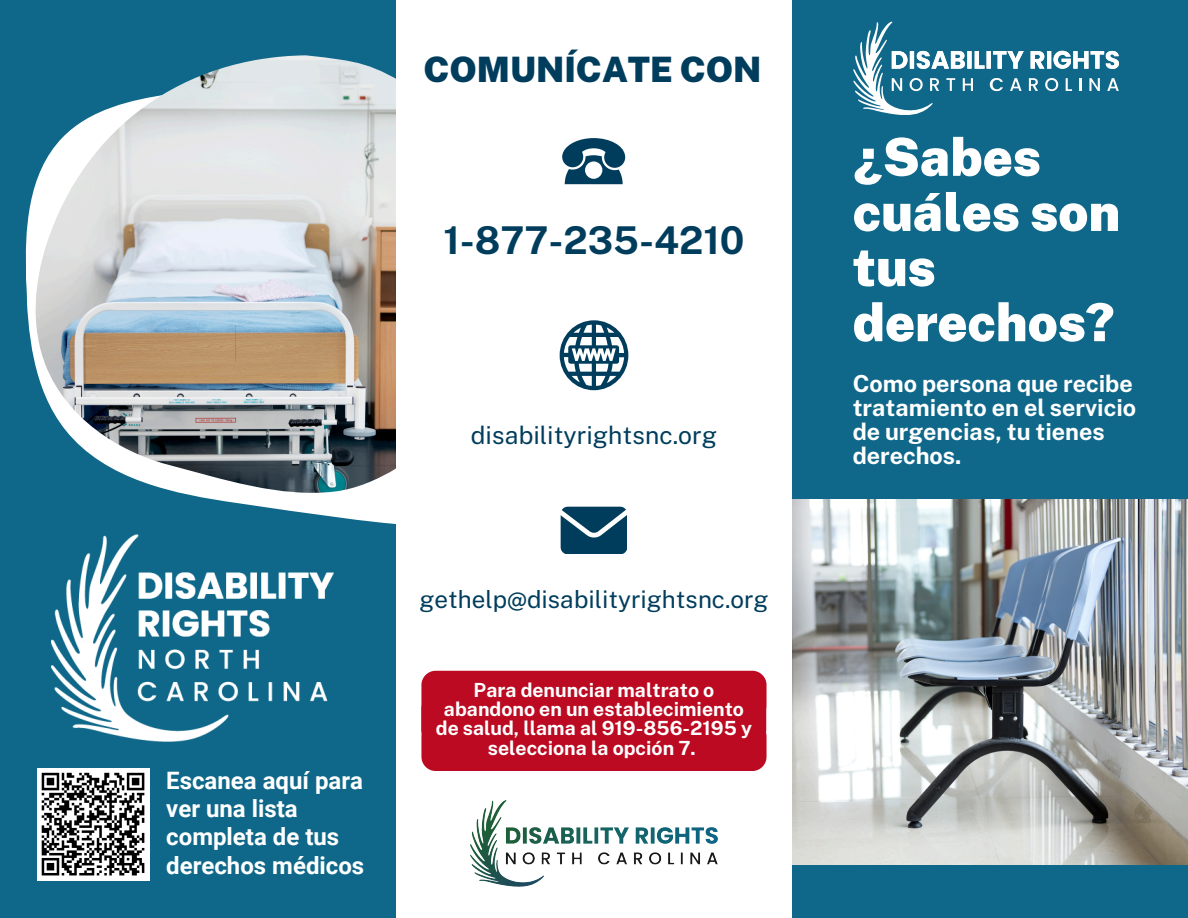
<style>
.page{position:relative;width:1188px;height:918px;background:#0f6889}
.page>*{position:absolute;margin:0;border:0;box-sizing:border-box;transform-origin:0 0}
.t1{font:900 52.5px/55.2px "Public Sans";color:#fff}
.t2{font:700 38.25px "Public Sans";color:#003d5c}
.t3{font:900 34.95px "Public Sans";color:#003d5c}
.t4{font:24.75px "Public Sans";color:#003d5c}
.t5{font:24.3px "Public Sans";color:#003d5c}
.t6{font:700 24px/28.2px "Roboto";color:#fff}
.t7{font:700 23.4px/24px "Public Sans";color:#fff}
.t8{font:700 19.5px/19.2px "Public Sans";color:#fff;text-align:center}
</style>
<div class="page">
<svg style="left:25px;top:183px;width:371px;height:352px"></svg>
<img style="left:36px;top:55px;width:360px;height:438px">
<img style="left:792px;top:500px;width:396px;height:364px">
<div style="left:396px;top:0;width:396px;height:918px;background:#fff"></div>
<svg style="left:560px;top:320px;width:68px;height:70px"></svg>
<svg style="left:562px;top:138px;width:63px;height:46px"></svg>
<svg style="left:853px;top:22px;width:266px;height:93px"></svg>
<div style="left:421px;top:671px;width:345px;height:100px;background:#bb0a21"></div>
<img style="left:471px;top:800px;width:246px;height:87px">
<img style="left:52px;top:535px;width:281px;height:207px">
<div style="left:37px;top:768px;width:112px;height:112px;background:#fff"></div>
<svg style="left:41px;top:772px;width:104px;height:104px"></svg>
<svg style="left:561px;top:507px;width:66px;height:47px;background:#225671"></svg>
<p class="t3" style="left:423px;top:49px;width:340px">COMUNÍCATE CON</p>
<p class="t2" style="left:443px;top:218px;width:303px">1-877-235-4210</p>
<p class="t6" style="left:166px;top:767px;width:200px">Escanea aquí para ver una lista completa de tus derechos médicos</p>
<h3 class="t4" style="left:471px;top:421px;width:248px">disabilityrightsnc.org</h3>
<h5 class="t5" style="left:419px;top:585px;width:351px">gethelp@disabilityrightsnc.org</h5>
<p class="t8" style="left:436px;top:680px;width:318px">Para denunciar maltrato o abandono en un establecimiento de salud, llama al 919-856-2195 y selecciona la opción 7.</p>
<p class="t1" style="left:853px;top:129px;width:269px">¿Sabes cuáles son tus derechos?</p>
<p class="t7" style="left:853px;top:372px;width:285px">Como persona que recibe tratamiento en el servicio de urgencias, tu tienes derechos.</p>
</div>
